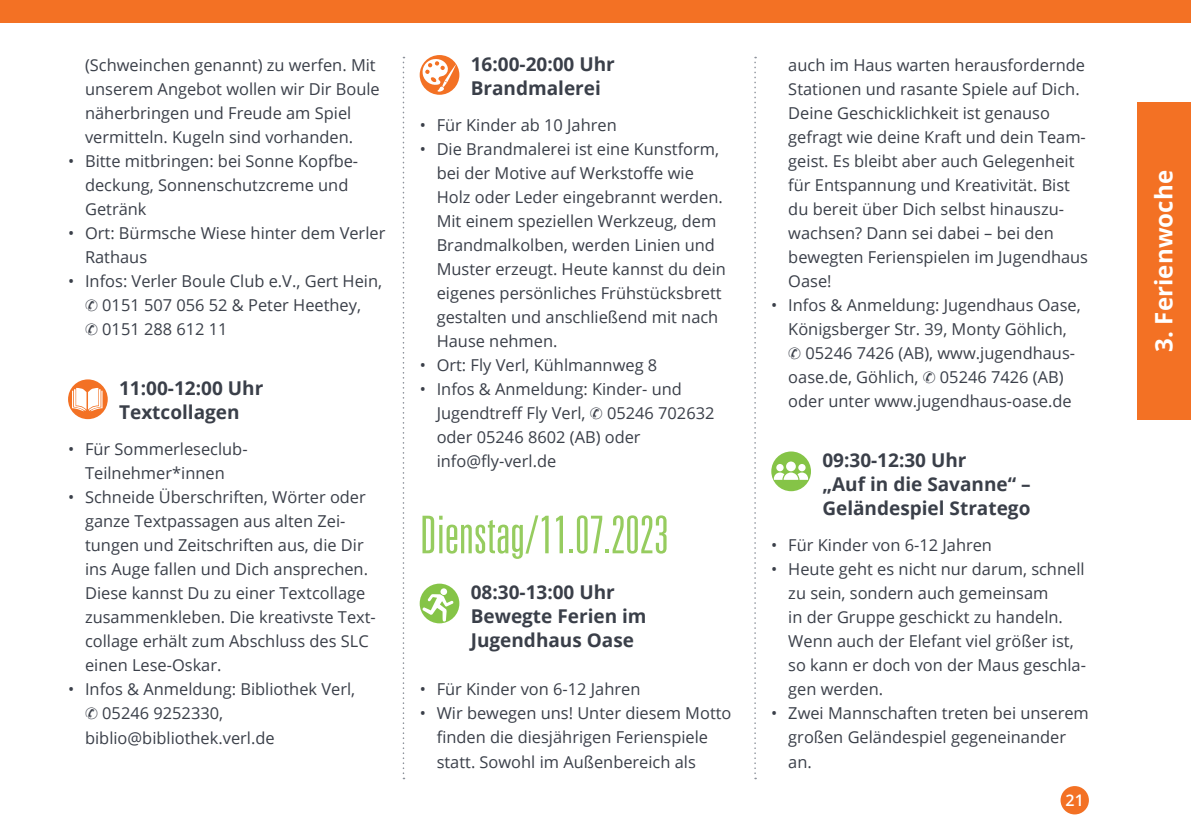
<style>
.page{position:relative;width:1191px;height:840px;background:#fff}
.page>*{position:absolute;margin:0;border:0;box-sizing:border-box;transform-origin:0 0}
.t1{font:300 ultra-condensed 52px "Univers";color:#96cc5f}
.t2{font:700 24px "Open Sans";letter-spacing:.005em;color:#fff}
.t3{font:700 19px/24px "Open Sans";color:#3a3f49}
.t4{font:16.4px/24px "Open Sans";color:#3a3f49}
.t5{font:600 16px "Open Sans";color:#fff}
</style>
<div class="page">
<div style="left:1060px;top:785px;width:29px;height:29px;background:#f37124;border-radius:50%"></div>
<div style="left:0;top:0;width:1191px;height:23px;background:#f37124"></div>
<svg style="left:403px;top:57px;width:1px;height:721px"></svg>
<svg style="left:754px;top:57px;width:2px;height:721px"></svg>
<div style="left:1137px;top:102px;width:54px;height:318px;background:#f37124"></div>
<svg style="left:771px;top:451px;width:40px;height:40px"></svg>
<div style="left:786px;top:461px;width:10px;height:10px;background:#fff;border-radius:50%"></div>
<div style="left:798px;top:463px;width:7px;height:8px;background:#fff;border-radius:50%"></div>
<div style="left:776px;top:463px;width:7px;height:8px;background:#fff;border-radius:50%"></div>
<svg style="left:774px;top:472px;width:34px;height:7px"></svg>
<div style="left:420px;top:55px;width:39px;height:40px;background:#f37124;border-radius:50%"></div>
<svg style="left:421px;top:58px;width:35px;height:34px"></svg>
<div style="left:420px;top:583px;width:39px;height:40px;background:#85c447;border-radius:50%"></div>
<svg style="left:422px;top:588px;width:31px;height:33px"></svg>
<svg style="left:68px;top:379px;width:40px;height:40px"></svg>
<svg style="left:72px;top:387px;width:30px;height:24px"></svg>
<p class="t4" style="left:85px;top:52px;width:296px">(Schweinchen genannt) zu werfen. Mit unserem Angebot wollen wir Dir Boule näherbringen und Freude am Spiel vermitteln. Kugeln sind vorhanden.</p>
<p class="t4" style="left:85px;top:148px;width:275px;text-indent:-17px">• Bitte mitbringen: bei Sonne Kopfbe&shy;deckung, Sonnenschutzcreme und<br>Getränk</p>
<p class="t4" style="left:85px;top:220px;width:302px;text-indent:-17px">• Ort: Bürmsche Wiese hinter dem Verler<br>Rathaus</p>
<p class="t4" style="left:85px;top:268px;width:299px;text-indent:-17px">• Infos: Verler Boule Club e.V., Gert Hein, ✆ 0151 507 056 52 &amp; Peter Heethey,<br>✆ 0151 288 612 11</p>
<p class="t3" style="left:119px;top:375px;width:146px">11:00-12:00 Uhr<br>Textcollagen</p>
<p class="t4" style="left:68px;top:436px;width:181px;text-align:center">• Für Sommerleseclub-<br>Teilnehmer*innen</p>
<p class="t4" style="left:85px;top:484px;width:292px;text-indent:-17px">• Schneide Überschriften, Wörter oder ganze Textpassagen aus alten Zei&shy;tungen und Zeitschriften aus, die Dir ins Auge fallen und Dich ansprechen.<br>Diese kannst Du zu einer Textcollage zusammenkleben. Die kreativste Text&shy;collage erhält zum Abschluss des SLC einen Lese-Oskar.</p>
<p class="t4" style="left:85px;top:676px;width:272px;text-indent:-17px">• Infos &amp; Anmeldung: Bibliothek Verl, ✆ 05246 9252330, biblio@bibliothek.verl.de</p>
<p class="t3" style="left:471px;top:51px;width:146px">16:00-20:00 Uhr<br>Brandmalerei</p>
<p class="t4" style="left:420px;top:112px;width:198px">• Für Kinder ab 10 Jahren</p>
<p class="t4" style="left:437px;top:136px;width:291px;text-indent:-17px">• Die Brandmalerei ist eine Kunstform, bei der Motive auf Werkstoffe wie Holz oder Leder eingebrannt werden.<br>Mit einem speziellen Werkzeug, dem Brandmalkolben, werden Linien und Muster erzeugt. Heute kannst du dein eigenes persönliches Frühstücksbrett gestalten und anschließend mit nach Hause nehmen.</p>
<p class="t4" style="left:420px;top:352px;width:239px">• Ort: Fly Verl, Kühlmannweg 8</p>
<p class="t4" style="left:437px;top:376px;width:279px;text-indent:-17px">• Infos &amp; Anmeldung: Kinder- und<br>Jugendtreff Fly Verl, ✆ 05246 702632 oder 05246 8602 (AB) oder info@fly-verl.de</p>
<h1 class="t1" style="left:420px;top:507px;width:250px">Dienstag/11.07.2023</h1>
<p class="t3" style="left:471px;top:579px;width:177px">08:30-13:00 Uhr<br>Bewegte Ferien im<br>Jugendhaus Oase</p>
<p class="t4" style="left:420px;top:676px;width:222px">• Für Kinder von 6-12 Jahren</p>
<p class="t4" style="left:437px;top:700px;width:296px;text-indent:-17px">• Wir bewegen uns! Unter diesem Motto finden die diesjährigen Ferienspiele statt. Sowohl im Außenbereich als</p>
<p class="t4" style="left:788px;top:52px;width:301px">auch im Haus warten herausfordernde Stationen und rasante Spiele auf Dich.<br>Deine Geschicklichkeit ist genauso gefragt wie deine Kraft und dein Team&shy;geist. Es bleibt aber auch Gelegenheit für Entspannung und Kreativität. Bist du bereit über Dich selbst hinauszu&shy;wachsen? Dann sei dabei – bei den bewegten Ferienspielen im Jugendhaus Oase!</p>
<p class="t4" style="left:788px;top:292px;width:294px;text-indent:-17px">• Infos &amp; Anmeldung: Jugendhaus Oase, Königsberger Str. 39, Monty Göhlich, ✆ 05246 7426 (AB), www.jugendhaus&shy;oase.de, Göhlich, ✆ 05246 7426 (AB) oder unter www.jugendhaus-oase.de</p>
<p class="t3" style="left:822px;top:447px;width:210px">09:30-12:30 Uhr<br>„Auf in die Savanne“ –<br>Geländespiel Stratego</p>
<p class="t4" style="left:771px;top:532px;width:222px">• Für Kinder von 6-12 Jahren</p>
<p class="t4" style="left:788px;top:556px;width:299px;text-indent:-17px">• Heute geht es nicht nur darum, schnell zu sein, sondern auch gemeinsam<br>in der Gruppe geschickt zu handeln.<br>Wenn auch der Elefant viel größer ist, so kann er doch von der Maus geschla&shy;gen werden.</p>
<p class="t4" style="left:788px;top:700px;width:302px;text-indent:-17px">• Zwei Mannschaften treten bei unserem großen Geländespiel gegeneinander an.</p>
<p class="t5" style="left:1065px;top:789px;width:20px">21</p>
<h2 class="t2" style="left:1146px;top:352px;width:183px;rotate:-90deg">3. Ferienwoche</h2>
</div>
